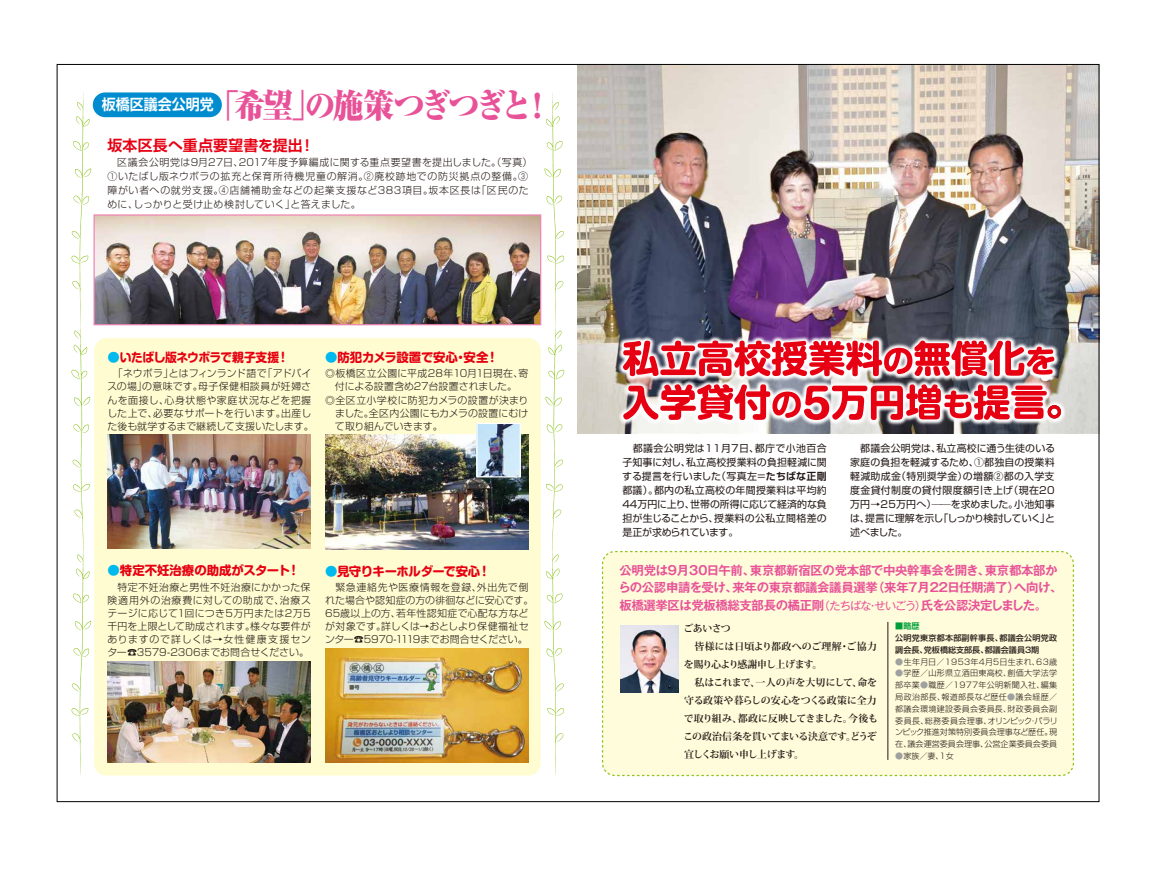
<style>
.page{position:relative;width:1166px;height:869px;background:#fff}
.page>*{position:absolute;margin:0;border:0;box-sizing:border-box;transform-origin:0 0}
.t1{font:800 expanded 33.51px "Ryumin Pro";letter-spacing:-.105em;color:#e85298;scale:.93 1}
.t2{font:700 14.88px "Shin Go Pro De";letter-spacing:.015em;color:#e60012}
.t3{font:700 14.88px "Shin Go Pro De";color:#fff;scale:.94 1}
.t4{font:700 12.42px/17.5px "Gothic MB101 Pro De";letter-spacing:-.03em;color:#e85298}
.t5{font:700 12.42px "Shin M Go Pro";letter-spacing:-.04em;color:#e60012;scale:.95 1}
.t6{font:700 12.42px "Shin M Go Pro";color:#e60012}
.t7{font:700 12.42px "Shin M Go Pro";letter-spacing:-.02em;color:#e60012}
.t8{font:700 12.42px "Shin M Go Pro";letter-spacing:-.04em;color:#e60012}
.t9{font:9.89px/14px "Shin Go Pro";letter-spacing:-.005em;color:#221815;text-align:justify}
.t10{font:300 9.89px/13.1px "Shin Go Pro";letter-spacing:.03em;color:#221815}
.t11{font:300 9.89px/13.1px "Shin Go Pro";letter-spacing:.01em;color:#221815}
.t12{font:300 9.89px/14px "Shin Go Pro";letter-spacing:.055em;color:#221815}
.t13{font:700 9.89px/17.9px "Koz Min Pro";letter-spacing:-.035em;color:#221815}
.t14{font:300 8.05px/11.8px "Shin Go Pro";letter-spacing:.005em;color:#221815;text-align:justify}
.t15{font:500 8.05px/11.8px "Shin Go Pro";letter-spacing:.03em;color:#221815}
.t16{font:300 8.05px "Shin Go Pro";letter-spacing:.035em;color:#221815}
.t17{font:700 8.05px "Shin Go Pro De";color:#009e3b}
.s1{color:#00b9ef}
.s2{font-family:"Shin Go Pro De";font-weight:700}
.s3{font-weight:300;font-stretch:expanded}
.s4{font-family:"Gothic MB101 Pro";font-weight:400;font-size:11.2px}
.s5{color:#9fa0a0}
</style>
<div class="page">
<div style="left:94px;top:338px;width:447px;height:437px;background:#fffcd1;border-radius:12px"></div>
<div style="left:602px;top:551px;width:471px;height:224px;background:#fffcdb;border-radius:12px"></div>
<div style="left:602px;top:550px;width:472px;height:225px;border:1px dashed #8fc31f;border-radius:12px"></div>
<img style="left:577px;top:66px;width:520px;height:367px">
<svg style="left:544px;top:92px;width:20px;height:683px"></svg>
<svg style="left:71px;top:92px;width:20px;height:683px"></svg>
<img style="left:325px;top:434px;width:203px;height:115px">
<div style="left:93px;top:92px;width:129px;height:25px;background:#008ccf;border-radius:12px"></div>
<img style="left:95px;top:216px;width:444px;height:107px">
<img style="left:107px;top:434px;width:203px;height:114px">
<img style="left:107px;top:661px;width:203px;height:101px">
<img style="left:325px;top:648px;width:203px;height:114px">
<div style="left:93px;top:214px;width:448px;height:111px;border:1px solid #ee87b4"></div>
<img style="left:478px;top:424px;width:41px;height:51px">
<div style="left:476px;top:422px;width:45px;height:55px;border:1px solid #fff"></div>
<img style="left:588px;top:306px;width:507px;height:128px">
<svg style="left:623px;top:340px;width:431px;height:36px"></svg>
<svg style="left:623px;top:384px;width:438px;height:36px"></svg>
<img style="left:620px;top:625px;width:58px;height:66px">
<hr style="left:888px;top:621px;width:1px;height:138px;background:#221815">
<h2 class="t3" style="left:102px;top:92px;width:121px">板橋区議会公明党</h2>
<h1 class="t1" style="left:208px;top:79px;width:372px">「希望」の施策つぎつぎと！</h1>
<h2 class="t2" style="left:107px;top:133px;width:209px">坂本区長へ重点要望書を提出！</h2>
<p class="t12" style="left:107px;top:154px;width:427px;text-indent:10px">区議会公明党は9月27日、2017年度予算編成に関する重点要望書を提出しました。（写真）①いたばし版ネウボラの拡充と保育所待機児童の解消。②廃校跡地での防災拠点の整備。③障がい者への就労支援。④店舗補助金などの起業支援など383項目。坂本区長は「区民のために、しっかりと受け止め検討していく」と答えました。</p>
<p class="t5" style="left:107px;top:347px;width:192px"><span class="s1">●</span>いたばし版ネウボラで親子支援！</p>
<p class="t10" style="left:107px;top:365px;width:208px">　「ネウボラ」とはフィンランド語で「アドバイスの場」の意味です。母子保健相談員が妊婦さんを面接し、心身状態や家庭状況などを把握した上で、必要なサポートを行います。出産した後も就学するまで継続して支援いたします。</p>
<p class="t7" style="left:325px;top:347px;width:175px"><span class="s1">●</span>防犯カメラ設置で安心・安全！</p>
<p class="t11" style="left:325px;top:365px;width:205px">◎板橋区立公園に平成28年10月1日現在、寄　付による設置含め27台設置されました。◎全区立小学校に防犯カメラの設置が決まり　ました。全区内公園にもカメラの設置にむけ　て取り組んでいきます。</p>
<p class="t6" style="left:107px;top:560px;width:194px"><span class="s1">●</span>特定不妊治療の助成がスタート！</p>
<p class="t10" style="left:107px;top:579px;width:205px;text-align:justify">　特定不妊治療と男性不妊治療にかかった保険適用外の治療費に対しての助成で、治療ステージに応じて1回につき5万円または2万5千円を上限として助成されます。様々な要件がありますので詳しくは→女性健康支援センター☎3579-2306までお問合せください。</p>
<p class="t8" style="left:325px;top:560px;width:167px"><span class="s1">●</span>見守りキーホルダーで安心！</p>
<p class="t11" style="left:325px;top:579px;width:210px;text-align:center">緊急連絡先や医療情報を登録、外出先で倒<br>れた場合や認知症の方の徘徊などに安心です。<br>65歳以上の方、若年性認知症で心配な方などが対象です。詳しくは→おとしより保健福祉センター☎5970-1119までお問合せください。</p>
<p class="t9" style="left:622px;top:440px;width:206px">　都議会公明党は11月7日、都庁で小池百合子知事に対し、私立高校授業料の負担軽減に関する提言を行いました（写真左＝<span class="s2">たちばな正剛</span>都議）。都内の私立高校の年間授業料は平均約44万円に上り、世帯の所得に応じて経済的な負担が生じることから、授業料の公私立間格差の是正が求められています。</p>
<p class="t9" style="left:850px;top:440px;width:207px">　都議会公明党は、私立高校に通う生徒のいる家庭の負担を軽減するため、①都独自の授業料軽減助成金（特別奨学金）の増額②都の入学支度金貸付制度の貸付限度額引き上げ（現在20万円→25万円へ）<span class="s3">――</span>を求めました。小池知事は、提言に理解を示し「しっかり検討していく」と述べました。</p>
<p class="t4" style="left:618px;top:559px;width:446px">公明党は９月３０日午前、東京都新宿区の党本部で中央幹事会を開き、東京都本部からの公認申請を受け、来年の東京都議会議員選挙（来年７月２２日任期満了）へ向け、板橋選挙区は党板橋総支部長の橘正剛<span class="s4">（たちばな・せいごう）</span>氏を公認決定しました。</p>
<p class="t13" style="left:683px;top:619px;width:196px">ごあいさつ<br>　皆様には日頃より都政へのご理解・ご協力を賜り心より感謝申し上げます。<br>　私はこれまで、一人の声を大切にして、命を守る政策や暮らしの安心をつくる政策に全力で取り組み、都政に反映してきました。今後もこの政治信条を貫いてまいる決意です。どうぞ宜しくお願い申し上げます。</p>
<p class="t17" style="left:895px;top:619px;width:26px">■略歴</p>
<p class="t15" style="left:895px;top:630px;width:163px">公明党東京都本部副幹事長、都議会公明党政調会長、党板橋総支部長、都議会議員3期</p>
<p class="t16" style="left:895px;top:654px;width:163px"><span class="s5">●</span>生年月日／1953年4月5日生まれ、63歳</p>
<p class="t14" style="left:895px;top:666px;width:164px"><span class="s5">●</span>学歴／山形県立酒田東高校、創価大学法学部卒業<span class="s5">●</span>職歴／1977年公明新聞入社、編集局政治部長、報道部長など歴任<span class="s5">●</span>議会経歴／都議会環境建設委員会委員長、財政委員会副委員長、総務委員会理事、オリンピック・パラリンピック推進対策特別委員会理事など歴任。現在、議会運営委員会理事、公営企業委員会委員</p>
<p class="t14" style="left:895px;top:748px;width:60px"><span class="s5">●</span>家族／妻、1女</p>
</div>
